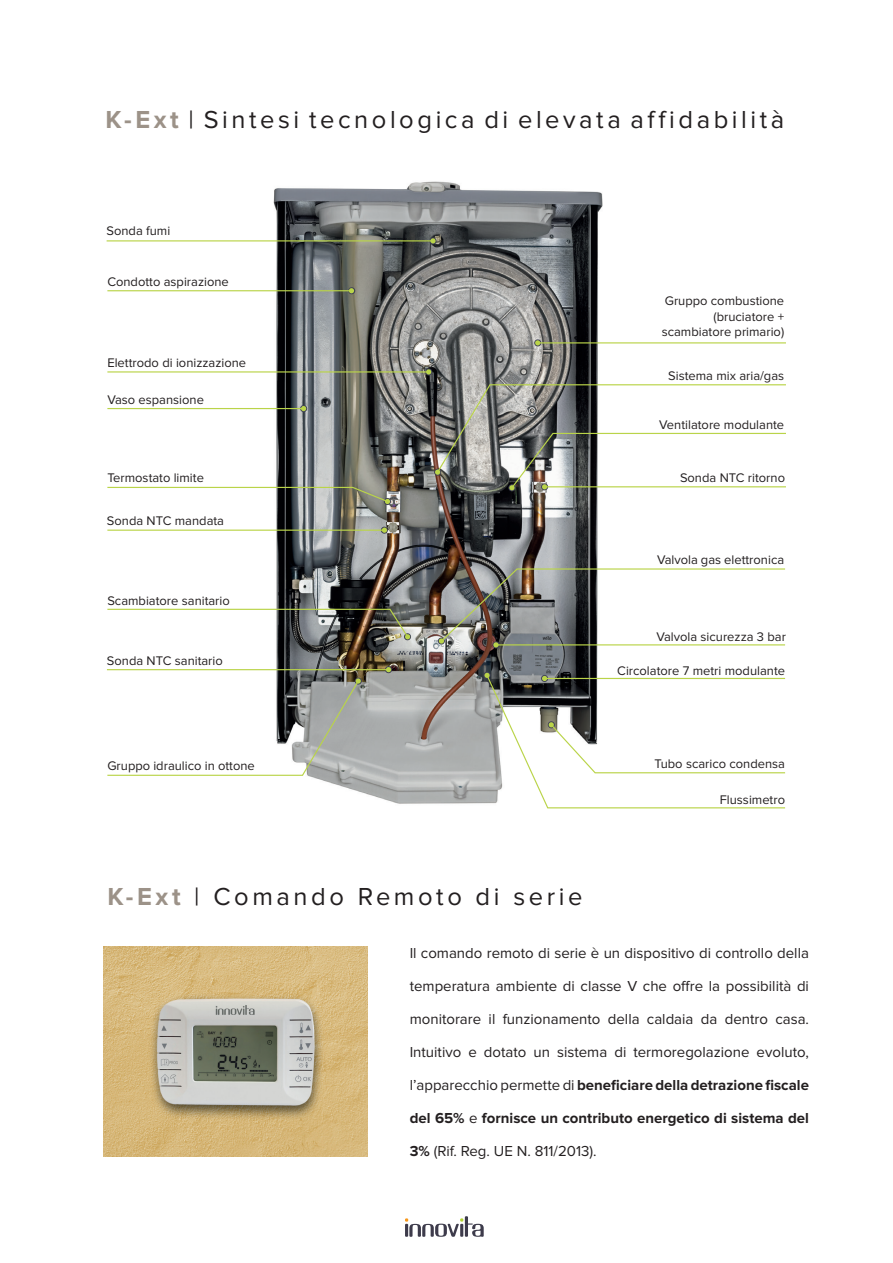
<style>
.page{position:relative;width:893px;height:1263px;background:#fff}
.page>*{position:absolute;margin:0;border:0;box-sizing:border-box;transform-origin:0 0}
.t1{font:25.5px "Proxima Nova";letter-spacing:.14em;color:#231f20}
.t2{font:15px "Proxima Nova";color:#231f20}
.t3{font:700 15px "Proxima Nova";color:#231f20}
.t4{font:12.9px/15.5px "Proxima Nova";color:#231f20;text-align:right}
.s1{font-weight:700;color:#9c9288}
.s2{font-weight:400}
.s3{font-weight:700}
</style>
<div class="page">
<svg style="left:405px;top:1216px;width:79px;height:21px"></svg>
<img style="left:268px;top:181px;width:336px;height:623px">
<hr style="left:107px;top:240px;width:326px;height:1px;background:#bad449">
<svg style="left:430px;top:238px;width:6px;height:5px"></svg>
<hr style="left:107px;top:290px;width:244px;height:1px;background:#bad449">
<svg style="left:349px;top:288px;width:5px;height:5px"></svg>
<hr style="left:107px;top:371px;width:322px;height:1px;background:#bad449">
<svg style="left:426px;top:369px;width:5px;height:5px"></svg>
<hr style="left:107px;top:408px;width:197px;height:1px;background:#bad449">
<svg style="left:301px;top:406px;width:5px;height:5px"></svg>
<svg style="left:107px;top:486px;width:283px;height:18px"></svg>
<hr style="left:107px;top:530px;width:277px;height:1px;background:#bad449">
<svg style="left:382px;top:528px;width:5px;height:5px"></svg>
<svg style="left:107px;top:608px;width:303px;height:31px"></svg>
<hr style="left:107px;top:669px;width:282px;height:1px;background:#bad449">
<svg style="left:386px;top:667px;width:5px;height:5px"></svg>
<svg style="left:107px;top:678px;width:254px;height:98px"></svg>
<hr style="left:538px;top:342px;width:248px;height:1px;background:#bad449">
<svg style="left:535px;top:340px;width:5px;height:5px"></svg>
<svg style="left:435px;top:384px;width:351px;height:106px"></svg>
<svg style="left:484px;top:673px;width:302px;height:136px"></svg>
<svg style="left:439px;top:568px;width:347px;height:79px"></svg>
<img style="left:104px;top:946px;width:264px;height:210px">
<h1 class="t1" style="left:106px;top:105px;width:680px"><span class="s1">K-Ext</span> | Sintesi tecnologica di elevata affidabilità</h1>
<p class="t4" style="left:107px;top:223px;width:65px">Sonda fumi</p>
<p class="t4" style="left:107px;top:274px;width:123px">Condotto aspirazione</p>
<p class="t4" style="left:107px;top:355px;width:140px">Elettrodo di ionizzazione</p>
<p class="t4" style="left:107px;top:392px;width:98px">Vaso espansione</p>
<p class="t4" style="left:107px;top:470px;width:98px">Termostato limite</p>
<p class="t4" style="left:107px;top:513px;width:119px">Sonda NTC mandata</p>
<p class="t4" style="left:107px;top:593px;width:124px">Scambiatore sanitario</p>
<p class="t4" style="left:107px;top:653px;width:117px">Sonda NTC sanitario</p>
<p class="t4" style="left:107px;top:758px;width:149px">Gruppo idraulico in ottone</p>
<h1 class="t1" style="left:107px;top:882px;width:476px"><span class="s1">K-Ext</span> | Comando Remoto di serie</h1>
<p class="t4" style="left:662px;top:293px;width:124px">Gruppo combustione (bruciatore + scambiatore primario)</p>
<p class="t4" style="left:668px;top:368px;width:117px">Sistema mix aria/gas</p>
<p class="t4" style="left:659px;top:418px;width:126px">Ventilatore modulante</p>
<p class="t4" style="left:680px;top:470px;width:107px">Sonda NTC ritorno</p>
<p class="t4" style="left:657px;top:552px;width:129px">Valvola gas elettronica</p>
<p class="t4" style="left:656px;top:629px;width:131px">Valvola sicurezza 3 bar</p>
<p class="t4" style="left:617px;top:663px;width:169px">Circolatore 7 metri modulante</p>
<p class="t4" style="left:654px;top:756px;width:132px">Tubo scarico condensa</p>
<p class="t4" style="left:720px;top:792px;width:67px">Flussimetro</p>
<p class="t2" style="left:410px;top:944px;width:401px">Il comando remoto di serie è un dispositivo di controllo della</p>
<p class="t2" style="left:410px;top:977px;width:401px">temperatura ambiente di classe V che offre la possibilità di</p>
<p class="t2" style="left:410px;top:1010px;width:401px">monitorare il funzionamento della caldaia da dentro casa.</p>
<p class="t2" style="left:410px;top:1043px;width:401px">Intuitivo e dotato un sistema di termoregolazione evoluto,</p>
<p class="t3" style="left:410px;top:1076px;width:401px"><span class="s2">l’apparecchio permette di</span> beneficiare della detrazione fiscale</p>
<p class="t3" style="left:410px;top:1109px;width:401px">del 65% <span class="s2">e</span> fornisce un contributo energetico di sistema del</p>
<p class="t2" style="left:410px;top:1142px;width:188px"><span class="s3">3%</span> (Rif. Reg. UE N. 811/2013).</p>
</div>
